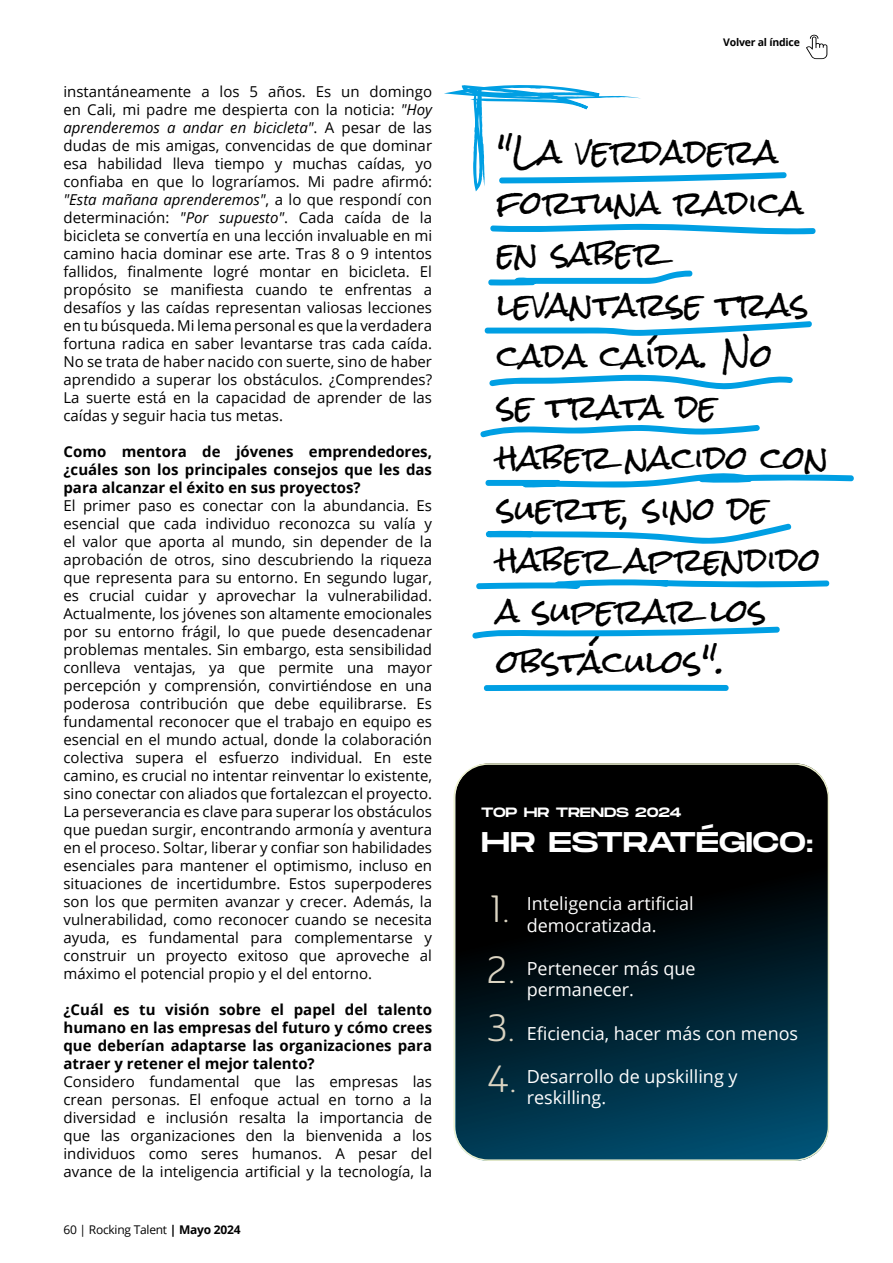
<style>
.page{position:relative;width:893px;height:1263px;background:#fff}
.page>*{position:absolute;margin:0;border:0;box-sizing:border-box;transform-origin:0 0}
.t1{font:37.5px/59.8px "Ainslie Sans Nor Boo";color:#dbd4c2}
.t2{font:31.5px/51px "Rock Salt";color:#000}
.t3{font:28.5px "Monument Extended";letter-spacing:-.015em;color:#fff}
.t4{font:18px/21.6px "Open Sans";color:#fff}
.t5{font:15px/18px "Open Sans";color:#000;text-align:justify}
.t6{font:700 15px/18px "Open Sans";color:#000;text-align:justify}
.t7{font:13.5px "Monument Extended";letter-spacing:-.015em;color:#fff}
.t8{font:12px "Open Sans";letter-spacing:-.02em;color:#000}
.t9{font:700 10.5px "Open Sans";letter-spacing:-.02em;color:#000}
.s1{font-style:italic}
.s2{font-weight:700}
</style>
<div class="page">
<svg style="left:454px;top:763px;width:375px;height:398px;background:#001822"></svg>
<div style="left:453px;top:763px;width:376px;height:398px;border:2px solid #edf1ce;border-radius:34px"></div>
<svg style="left:444px;top:85px;width:343px;height:106px"></svg>
<svg style="left:490px;top:224px;width:326px;height:11px"></svg>
<svg style="left:488px;top:271px;width:205px;height:15px"></svg>
<svg style="left:484px;top:321px;width:328px;height:15px"></svg>
<svg style="left:489px;top:375px;width:304px;height:14px"></svg>
<svg style="left:480px;top:425px;width:280px;height:13px"></svg>
<svg style="left:485px;top:473px;width:369px;height:15px"></svg>
<svg style="left:485px;top:523px;width:307px;height:21px"></svg>
<svg style="left:476px;top:579px;width:354px;height:10px"></svg>
<svg style="left:472px;top:627px;width:308px;height:12px"></svg>
<svg style="left:483px;top:685px;width:246px;height:6px"></svg>
<svg style="left:806px;top:35px;width:21px;height:24px"></svg>
<p class="t5" style="left:63px;top:82px;width:370px">instantáneamente a los 5 años. Es un domingo en Cali, mi padre me despierta con la noticia: <span class="s1">"Hoy aprenderemos a andar en bicicleta"</span>. A pesar de las dudas de mis amigas, convencidas de que dominar esa habilidad lleva tiempo y muchas caídas, yo confiaba en que lo lograríamos. Mi padre afirmó: <span class="s1">"Esta mañana aprenderemos"</span>, a lo que respondí con determinación: <span class="s1">"Por supuesto"</span>. Cada caída de la bicicleta se convertía en una lección invaluable en mi camino hacia dominar ese arte. Tras 8 o 9 intentos fallidos, finalmente logré montar en bicicleta. El propósito se manifiesta cuando te enfrentas a desafíos y las caídas representan valiosas lecciones en tu búsqueda. Mi lema personal es que la verdadera fortuna radica en saber levantarse tras cada caída.<br>No se trata de haber nacido con suerte, sino de haber aprendido a superar los obstáculos. ¿Comprendes?<br>La suerte está en la capacidad de aprender de las caídas y seguir hacia tus metas.</p>
<p class="t6" style="left:63px;top:442px;width:370px">Como mentora de jóvenes emprendedores, ¿cuáles son los principales consejos que les das para alcanzar el éxito en sus proyectos?</p>
<p class="t5" style="left:63px;top:496px;width:370px">El primer paso es conectar con la abundancia. Es esencial que cada individuo reconozca su valía y el valor que aporta al mundo, sin depender de la aprobación de otros, sino descubriendo la riqueza que representa para su entorno. En segundo lugar, es crucial cuidar y aprovechar la vulnerabilidad.<br>Actualmente, los jóvenes son altamente emocionales por su entorno frágil, lo que puede desencadenar problemas mentales. Sin embargo, esta sensibilidad conlleva ventajas, ya que permite una mayor percepción y comprensión, convirtiéndose en una poderosa contribución que debe equilibrarse. Es fundamental reconocer que el trabajo en equipo es esencial en el mundo actual, donde la colaboración colectiva supera el esfuerzo individual. En este camino, es crucial no intentar reinventar lo existente, sino conectar con aliados que fortalezcan el proyecto.<br>La perseverancia es clave para superar los obstáculos que puedan surgir, encontrando armonía y aventura en el proceso. Soltar, liberar y confiar son habilidades esenciales para mantener el optimismo, incluso en situaciones de incertidumbre. Estos superpoderes son los que permiten avanzar y crecer. Además, la vulnerabilidad, como reconocer cuando se necesita ayuda, es fundamental para complementarse y construir un proyecto exitoso que aproveche al máximo el potencial propio y el del entorno.</p>
<p class="t6" style="left:63px;top:1000px;width:370px">¿Cuál es tu visión sobre el papel del talento humano en las empresas del futuro y cómo crees que deberían adaptarse las organizaciones para atraer y retener el mejor talento?</p>
<p class="t5" style="left:63px;top:1072px;width:370px">Considero fundamental que las empresas las crean personas. El enfoque actual en torno a la diversidad e inclusión resalta la importancia de que las organizaciones den la bienvenida a los individuos como seres humanos. A pesar del avance de la inteligencia artificial y la tecnología, la</p>
<p class="t8" style="left:63px;top:1221px;width:179px">60 | Rocking Talent <span class="s2">| Mayo 2024</span></p>
<p class="t9" style="left:723px;top:35px;width:78px">Volver al índice</p>
<h2 class="t2" style="left:497px;top:127px;width:333px">"La verdadera fortuna radica en saber levantarse tras cada caída. No<br>se trata de haber nacido con suerte, sino de haber aprendido a superar los obstáculos".</h2>
<p class="t7" style="left:481px;top:802px;width:202px">TOP HR TRENDS 2024</p>
<h3 class="t3" style="left:481px;top:821px;width:334px">HR ESTRATÉGICO:</h3>
<h1 class="t1" style="left:486px;top:878px;width:31px">1.<br>2.<br>3.</h1>
<h1 class="t1" style="left:487px;top:1049px;width:32px">4.</h1>
<p class="t4" style="left:527px;top:892px;width:169px">Inteligencia artificial democratizada.</p>
<p class="t4" style="left:527px;top:957px;width:170px">Pertenecer más que permanecer.</p>
<p class="t4" style="left:527px;top:1022px;width:273px">Eficiencia, hacer más con menos</p>
<p class="t4" style="left:527px;top:1065px;width:212px">Desarrollo de upskilling y reskilling.</p>
</div>
